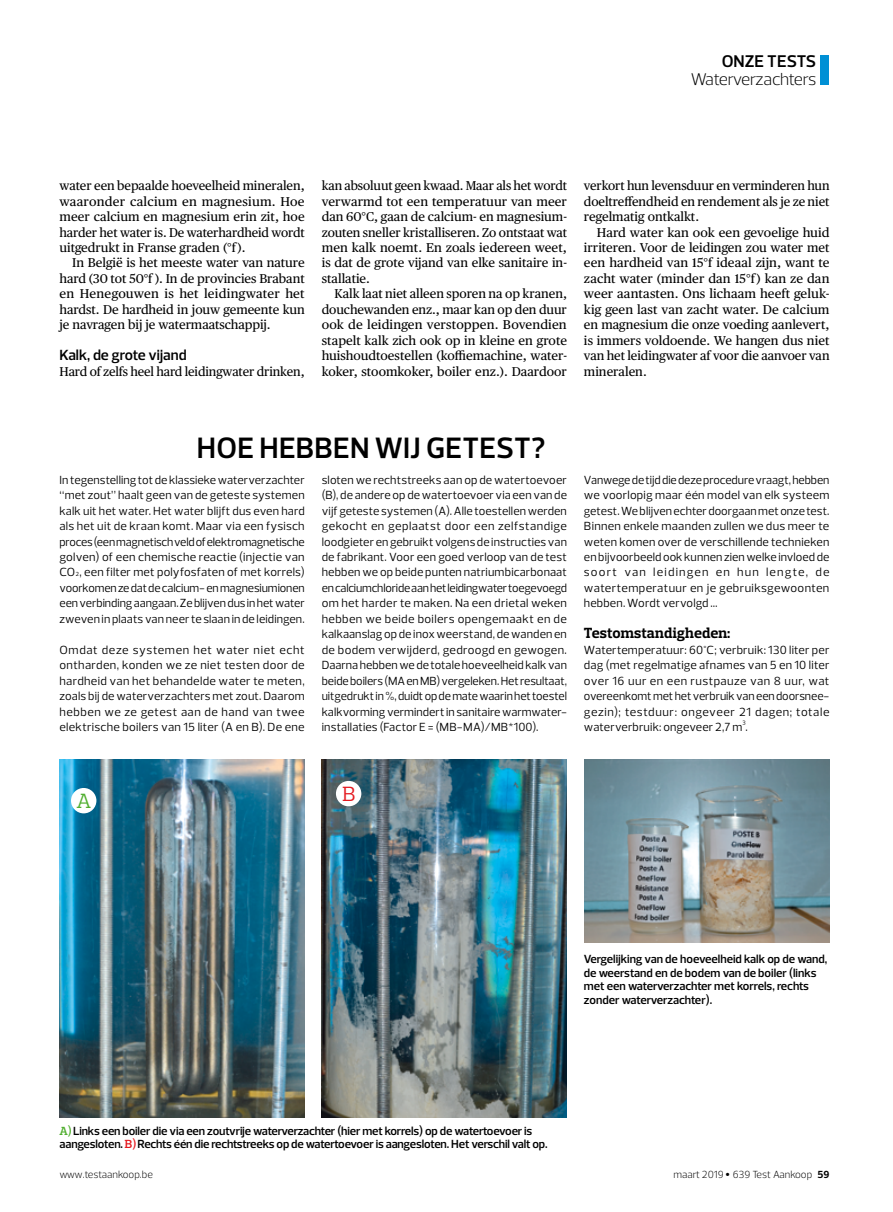
<style>
.page{position:relative;width:893px;height:1212px;background:#fff}
.page>*{position:absolute;margin:0;border:0;box-sizing:border-box;transform-origin:0 0}
.t1{font:600 30px "Prelo";letter-spacing:.01em;color:#000}
.t2{font:21px "Prelo Slab";color:#50ae2f}
.t3{font:21px "Prelo Slab";color:#e4191f}
.t4{font:300 17.25px "Prelo";letter-spacing:-.035em;color:#000}
.t5{font:600 17.25px "Prelo";letter-spacing:.005em;color:#000}
.t6{font:700 15px "Prelo Slab";color:#000}
.t7{font:600 15px "Prelo";color:#000}
.t8{font:12.75px/15.5px "Publico Text";letter-spacing:-.005em;color:#000;text-align:justify}
.t9{font:12px/15.5px "Prelo";letter-spacing:.01em;color:#000;text-align:justify}
.t10{font:600 12px/13.5px "Prelo";letter-spacing:-.01em;color:#000}
.t11{font:300 10.5px "Prelo";color:#000}
.s1{font-family:"Prelo Slab";color:#50ae2f}
.s2{font-family:"Prelo Slab";color:#e4191f}
.s3{font-family:"Publico Text";font-weight:400}
.s4{font-weight:700}
</style>
<div class="page">
<div style="left:821px;top:55px;width:8px;height:30px;background:#0090d5"></div>
<img style="left:60px;top:760px;width:245px;height:358px">
<img style="left:322px;top:760px;width:245px;height:358px">
<div style="left:71px;top:788px;width:25px;height:25px;background:#fff;border-radius:50%"></div>
<div style="left:336px;top:781px;width:25px;height:25px;background:#fff;border-radius:50%"></div>
<img style="left:584px;top:760px;width:245px;height:182px">
<h3 class="t5" style="left:722px;top:51px;width:96px">ONZE TESTS</h3>
<h3 class="t4" style="left:691px;top:69px;width:127px">Waterverzachters</h3>
<p class="t8" style="left:60px;top:178px;width:247px">water een bepaalde hoeveelheid mineralen, waaronder calcium en magnesium. Hoe meer calcium en magnesium erin zit, hoe harder het water is. De waterhardheid wordt uitgedrukt in Franse graden (°f ).</p>
<p class="t8" style="left:60px;top:255px;width:247px;text-indent:13px">In België is het meeste water van nature hard (30 tot 50°f ). In de provincies Brabant en Henegouwen is het leidingwater het hardst. De hardheid in jouw gemeente kun je navragen bij je watermaatschappij.</p>
<p class="t7" style="left:60px;top:346px;width:129px">Kalk, de grote vijand</p>
<p class="t8" style="left:60px;top:363px;width:247px">Hard of zelfs heel hard leidingwater drinken,</p>
<p class="t8" style="left:322px;top:178px;width:247px">kan absoluut geen kwaad. Maar als het wordt verwarmd tot een temperatuur van meer dan 60°C, gaan de calcium- en magnesium&shy;zouten sneller kristalliseren. Zo ontstaat wat men kalk noemt. En zoals iedereen weet, is dat de grote vijand van elke sanitaire in&shy;stallatie.</p>
<p class="t8" style="left:322px;top:286px;width:247px;text-indent:13px">Kalk laat niet alleen sporen na op kranen, douchewanden enz., maar kan op den duur ook de leidingen verstoppen. Bovendien stapelt kalk zich ook op in kleine en grote huishoudtoestellen (koffiemachine, water&shy;koker, stoomkoker, boiler enz.). Daardoor</p>
<p class="t8" style="left:584px;top:178px;width:247px">verkort hun levensduur en verminderen hun doeltreffendheid en rendement als je ze niet regelmatig ontkalkt.</p>
<p class="t8" style="left:584px;top:224px;width:247px;text-indent:13px">Hard water kan ook een gevoelige huid irriteren. Voor de leidingen zou water met een hardheid van 15°f ideaal zijn, want te zacht water (minder dan 15°f ) kan ze dan weer aantasten. Ons lichaam heeft geluk&shy;kig geen last van zacht water. De calcium en magnesium die onze voeding aanlevert, is immers voldoende. We hangen dus niet van het leidingwater af voor die aanvoer van mineralen.</p>
<h1 class="t1" style="left:197px;top:429px;width:350px">HOE HEBBEN WIJ GETEST?</h1>
<p class="t9" style="left:60px;top:472px;width:247px">In tegenstelling tot de klassieke waterverzachter “met zout” haalt geen van de geteste systemen kalk uit het water. Het water blijft dus even hard als het uit de kraan komt. Maar via een fysisch proces (een magnetisch veld of elektromagnetische golven) of een chemische reactie (injectie van CO2, een filter met polyfosfaten of met korrels) voorkomen ze dat de calcium- en magnesiumionen een verbinding aangaan. Ze blijven dus in het water zweven in plaats van neer te slaan in de leidingen.</p>
<p class="t9" style="left:60px;top:642px;width:247px">Omdat deze systemen het water niet echt ontharden, konden we ze niet testen door de hardheid van het behandelde water te meten, zoals bij de waterverzachters met zout. Daarom hebben we ze getest aan de hand van twee elektrische boilers van 15 liter (A en B). De ene</p>
<p class="t9" style="left:322px;top:472px;width:247px">sloten we rechtstreeks aan op de watertoevoer (B), de andere op de watertoevoer via een van de vijf geteste systemen (A). Alle toestellen werden gekocht en geplaatst door een zelfstandige loodgieter en gebruikt volgens de instructies van de fabrikant. Voor een goed verloop van de test hebben we op beide punten natriumbicarbonaat en calciumchloride aan het leidingwater toegevoegd om het harder te maken. Na een drietal weken hebben we beide boilers opengemaakt en de kalkaanslag op de inox weerstand, de wanden en de bodem verwijderd, gedroogd en gewogen.<br>Daarna hebben we de totale hoeveelheid kalk van beide boilers (MA en MB) vergeleken. Het resultaat, uitgedrukt in %, duidt op de mate waarin het toestel kalkvorming vermindert in sanitaire warmwater&shy;installaties (Factor E = (MB-MA)/MB*100).</p>
<p class="t9" style="left:584px;top:472px;width:247px">Vanwege de tijd die deze procedure vraagt, hebben we voorlopig maar één model van elk systeem getest. We blijven echter doorgaan met onze test.<br>Binnen enkele maanden zullen we dus meer te weten komen over de verschillende technieken en bijvoorbeeld ook kunnen zien welke invloed de soort van leidingen en hun lengte, de watertemperatuur en je gebruiksgewoonten hebben. Wordt vervolgd …</p>
<p class="t6" style="left:584px;top:624px;width:148px">Testomstandigheden:</p>
<p class="t9" style="left:584px;top:642px;width:247px">Watertemperatuur: 60°C; verbruik: 130 liter per dag (met regelmatige afnames van 5 en 10 liter over 16 uur en een rustpauze van 8 uur, wat overeenkomt met het verbruik van een doorsnee&shy;gezin); testduur: ongeveer 21 dagen; totale waterverbruik: ongeveer 2,7 m³.</p>
<h2 class="t2" style="left:76px;top:788px;width:16px">A</h2>
<h2 class="t3" style="left:342px;top:781px;width:15px">B</h2>
<p class="t10" style="left:584px;top:952px;width:245px">Vergelijking van de hoeveelheid kalk op de wand, de weerstand en de bodem van de boiler (links met een waterverzachter met korrels, rechts zonder waterverzachter).</p>
<p class="t10" style="left:60px;top:1124px;width:490px"><span class="s1">A)</span>Links een boiler die via een zoutvrije waterverzachter (hier met korrels) op de watertoevoer is aangesloten. <span class="s2">B)</span>Rechts één die rechtstreeks op de watertoevoer is aangesloten. Het verschil valt op.</p>
<p class="t11" style="left:60px;top:1168px;width:95px">www.testaankoop.be</p>
<p class="t11" style="left:673px;top:1168px;width:158px">maart 2019 <span class="s3">•</span> 639 Test Aankoop <span class="s4">59</span></p>
</div>
